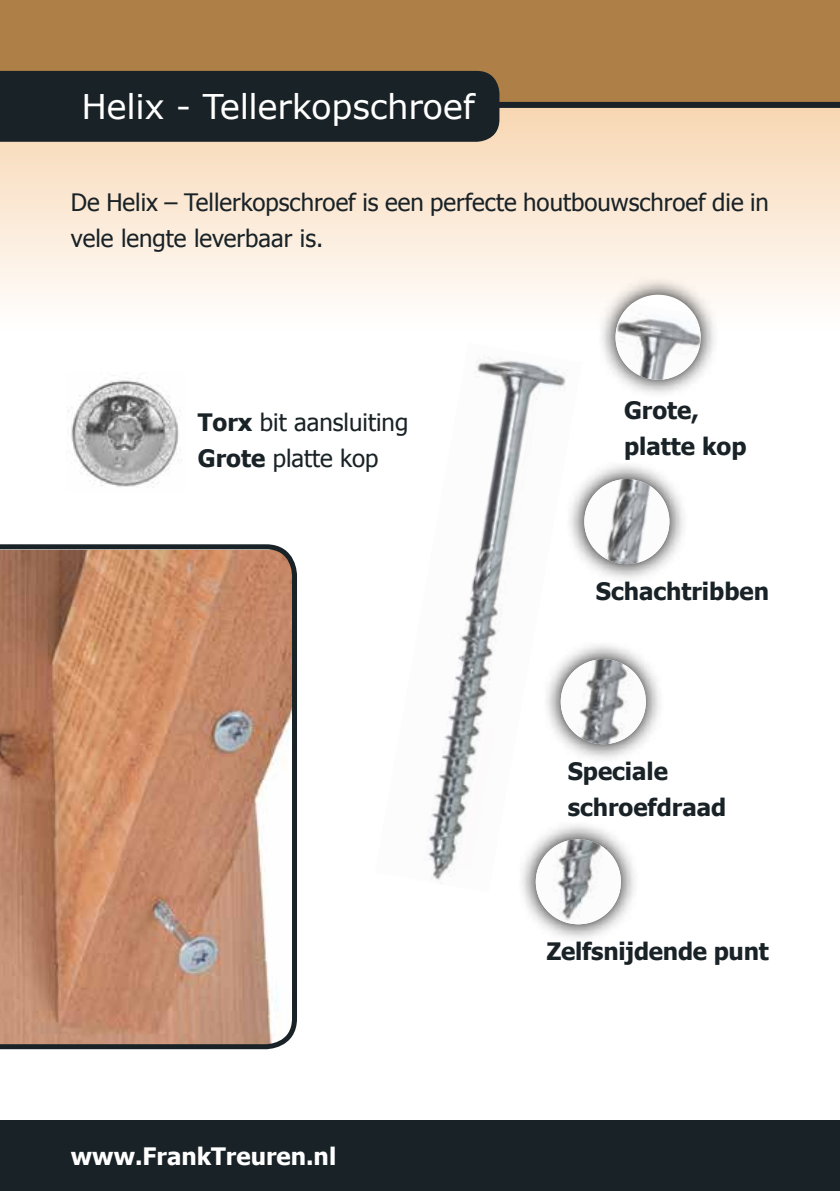
<style>
.page{position:relative;width:840px;height:1191px;background:#fff}
.page>*{position:absolute;margin:0;border:0;box-sizing:border-box;transform-origin:0 0}
.t1{font:34px "Verdana";letter-spacing:-.01em;color:#fff}
.t2{font:24px/36px "Tahoma";color:#192226}
.t3{font:700 24px/36px "Tahoma";color:#192226}
.t4{font:700 24px "Tahoma";color:#fff}
.s1{font-weight:700}
</style>
<div class="page">
<div style="left:0;top:0;width:839px;height:106px;background:#ae8048"></div>
<div style="left:0;top:106px;width:839px;height:227px;background:linear-gradient(to bottom,#f7d7b2,#fff)"></div>
<div style="left:0;top:1120px;width:839px;height:71px;background:#192226"></div>
<svg style="left:0;top:544px;width:297px;height:505px;background:#be8c70"></svg>
<img style="left:68px;top:378px;width:111px;height:109px">
<div style="left:366px;top:102px;width:473px;height:6px;background:#192226"></div>
<div style="left:0;top:71px;width:499px;height:71px;background:#192226"></div>
<svg style="left:581px;top:464px;width:102px;height:114px"></svg>
<img style="left:584px;top:479px;width:85px;height:85px;border-radius:43px">
<svg style="left:581px;top:644px;width:78px;height:114px"></svg>
<img style="left:560px;top:659px;width:85px;height:85px;border-radius:43px">
<svg style="left:523px;top:825px;width:111px;height:113px"></svg>
<img style="left:535px;top:839px;width:85px;height:85px;border-radius:43px">
<img style="left:427px;top:357px;width:154px;height:535px">
<svg style="left:596px;top:276px;width:122px;height:117px"></svg>
<div style="left:615px;top:295px;width:85px;height:85px;background:#fff;border-radius:50%"></div>
<img style="left:615px;top:303px;width:85px;height:77px">
<h1 class="t1" style="left:81px;top:85px;width:395px">Helix - Tellerkopschroef</h1>
<p class="t2" style="left:71px;top:183px;width:699px">De Helix – Tellerkopschroef is een perfecte houtbouwschroef die in vele lengte leverbaar is.</p>
<p class="t2" style="left:198px;top:403px;width:212px"><span class="s1">Torx</span> bit aansluiting<br><span class="s1">Grote</span> platte kop</p>
<p class="t4" style="left:71px;top:1139px;width:267px">www.FrankTreuren.nl</p>
<p class="t3" style="left:623px;top:391px;width:124px">Grote, platte kop</p>
<p class="t3" style="left:595px;top:571px;width:175px">Schachtribben</p>
<p class="t3" style="left:567px;top:751px;width:160px">Speciale schroefdraad</p>
<p class="t3" style="left:546px;top:931px;width:224px">Zelfsnijdende punt</p>
</div>
